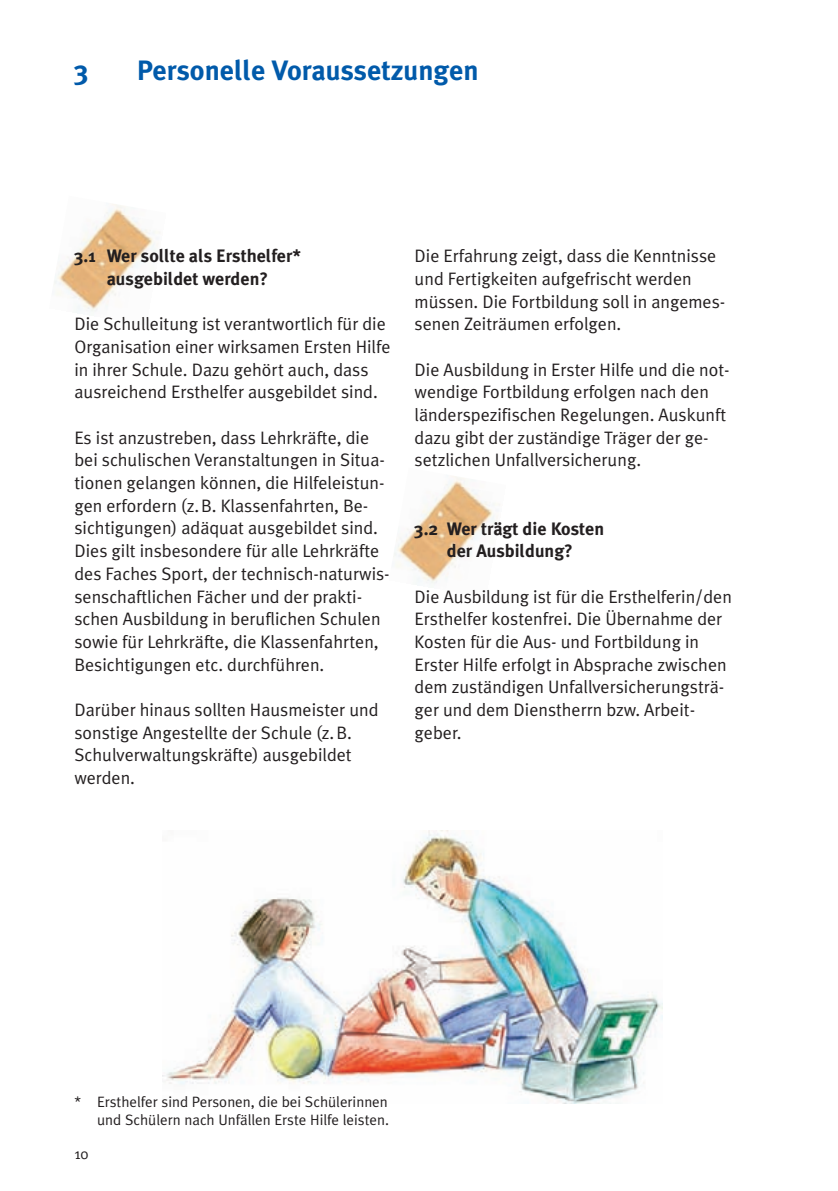
<style>
.page{position:relative;width:838px;height:1191px;background:#fff}
.page>*{position:absolute;margin:0;border:0;box-sizing:border-box;transform-origin:0 0}
.t1{font:700 28px "Meta Plus";color:#015aaa}
.t2{font:18px/22.6px "Meta Plus Normal";color:#231f20}
.t3{font:700 18px/22.6px "Meta Plus";color:#231f20;text-align:center}
.t4{font:15px/18px "Meta Plus Normal";color:#231f20;text-align:right}
</style>
<div class="page">
<img style="left:162px;top:830px;width:500px;height:273px">
<img style="left:394px;top:476px;width:106px;height:107px">
<img style="left:54px;top:204px;width:106px;height:107px">
<h1 class="t1" style="left:74px;top:59px;width:16px">3</h1>
<h1 class="t1" style="left:137px;top:59px;width:343px">Personelle Voraussetzungen</h1>
<p class="t3" style="left:74px;top:246px;width:228px">3.1 Wer sollte als Ersthelfer* ausgebildet werden?</p>
<p class="t2" style="left:74px;top:314px;width:318px">Die Schulleitung ist verantwortlich für die Organisation einer wirksamen Ersten Hilfe in ihrer Schule. Dazu gehört auch, dass ausreichend Ersthelfer ausgebildet sind.</p>
<p class="t2" style="left:74px;top:427px;width:317px">Es ist anzustreben, dass Lehrkräfte, die bei schulischen Veranstaltungen in Situa&shy;tionen gelangen können, die Hilfeleistun&shy;gen erfordern (z.B. Klassenfahrten, Be&shy;sichtigungen) adäquat ausgebildet sind.<br>Dies gilt insbesondere für alle Lehrkräfte des Faches Sport, der technisch-naturwis&shy;senschaftlichen Fächer und der prakti&shy;schen Ausbildung in beruflichen Schulen sowie für Lehrkräfte, die Klassenfahrten, Besichtigungen etc. durchführen.</p>
<p class="t2" style="left:74px;top:699px;width:306px">Darüber hinaus sollten Hausmeister und sonstige Angestellte der Schule (z.B.<br>Schulverwaltungskräfte) ausgebildet werden.</p>
<p class="t2" style="left:415px;top:246px;width:312px">Die Erfahrung zeigt, dass die Kenntnisse und Fertigkeiten aufgefrischt werden müssen. Die Fortbildung soll in angemes&shy;senen Zeiträumen erfolgen.</p>
<p class="t2" style="left:415px;top:359px;width:316px">Die Ausbildung in Erster Hilfe und die not&shy;wendige Fortbildung erfolgen nach den länderspezifischen Regelungen. Auskunft dazu gibt der zuständige Träger der ge&shy;setzlichen Unfallversicherung.</p>
<p class="t3" style="left:415px;top:518px;width:191px">3.2 Wer trägt die Kosten der Ausbildung?</p>
<p class="t2" style="left:415px;top:586px;width:319px">Die Ausbildung ist für die Ersthelferin/den Ersthelfer kostenfrei. Die Übernahme der Kosten für die Aus- und Fortbildung in Erster Hilfe erfolgt in Absprache zwischen dem zuständigen Unfallversicherungsträ&shy;ger und dem Dienstherrn bzw. Arbeit&shy;geber.</p>
<p class="t4" style="left:74px;top:1093px;width:316px">* Ersthelfer sind Personen, die bei Schülerinnen und Schülern nach Unfällen Erste Hilfe leisten.</p>
<p class="t4" style="left:74px;top:1145px;width:16px">10</p>
</div>
